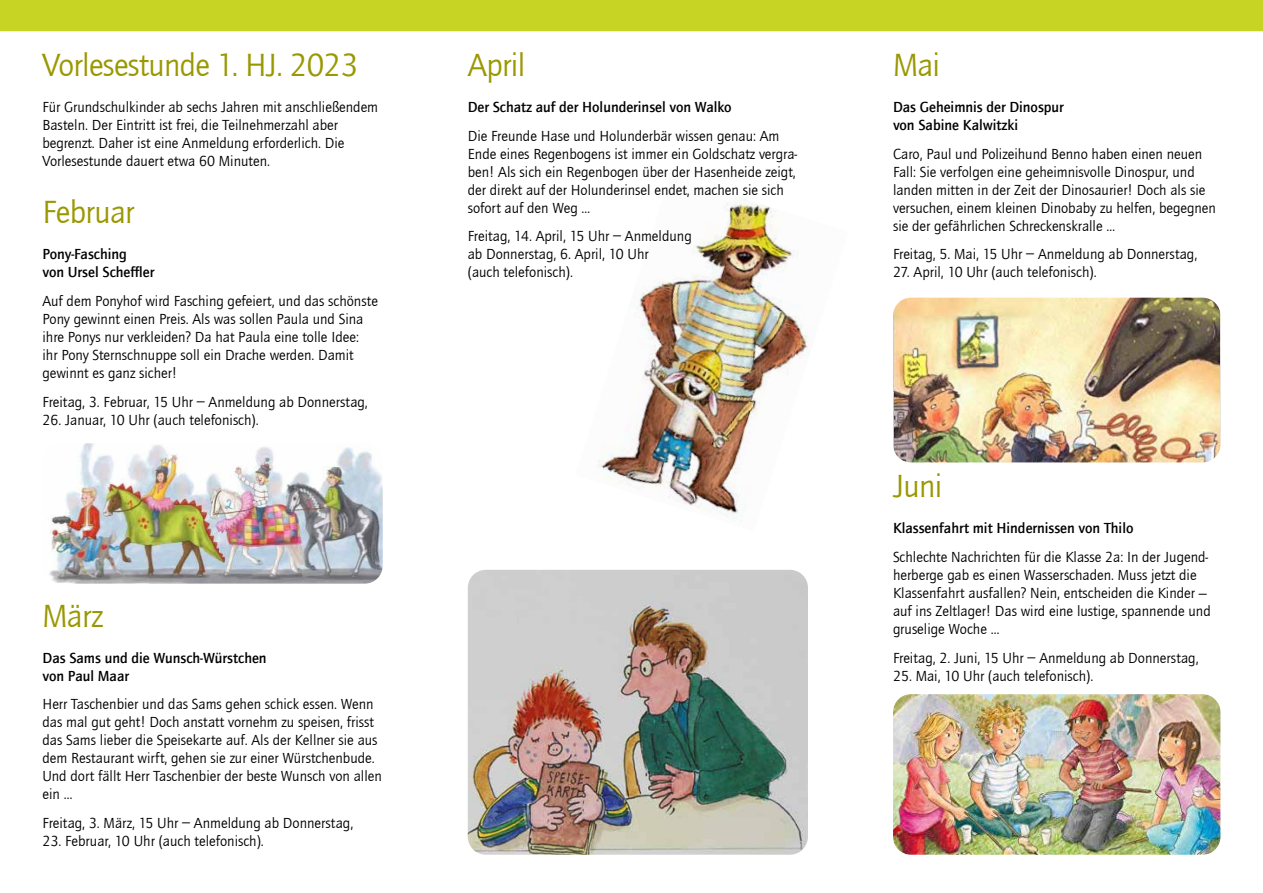
<style>
.page{position:relative;width:1263px;height:893px;background:#fff}
.page>*{position:absolute;margin:0;border:0;box-sizing:border-box;transform-origin:0 0}
.t1{font:33px "ITC Quay Sans Com";letter-spacing:-.02em;color:#9a9800}
.t2{font:15px/18px "ITC Quay Sans Com";color:#000}
.t3{font:500 15px/18px "ITC Quay Sans Com";color:#000}
</style>
<div class="page">
<img style="left:598px;top:197px;width:212px;height:323px">
<div style="left:0;top:1px;width:1263px;height:30px;background:#c8d423"></div>
<div style="left:0;top:0;width:1263px;height:31px;border:2px solid #c8d423"></div>
<img style="left:49px;top:443px;width:334px;height:141px">
<img style="left:893px;top:298px;width:327px;height:164px">
<img style="left:893px;top:694px;width:327px;height:161px">
<img style="left:468px;top:570px;width:340px;height:285px">
<h1 class="t1" style="left:43px;top:45px;width:317px">Vorlesestunde 1. HJ. 2023</h1>
<p class="t2" style="left:43px;top:97px;width:337px">Für Grundschulkinder ab sechs Jahren mit anschließendem Basteln. Der Eintritt ist frei, die Teilnehmerzahl aber begrenzt. Daher ist eine Anmeldung erforderlich. Die Vorlesestunde dauert etwa 60 Minuten.</p>
<h1 class="t1" style="left:43px;top:193px;width:93px">Februar</h1>
<p class="t3" style="left:43px;top:245px;width:113px">Pony-Fasching<br>von Ursel Scheffler</p>
<p class="t2" style="left:43px;top:292px;width:337px">Auf dem Ponyhof wird Fasching gefeiert, und das schönste Pony gewinnt einen Preis. Als was sollen Paula und Sina ihre Ponys nur verkleiden? Da hat Paula eine tolle Idee:<br>ihr Pony Sternschnuppe soll ein Drache werden. Damit gewinnt es ganz sicher!</p>
<p class="t2" style="left:43px;top:393px;width:327px">Freitag, 3. Februar, 15 Uhr − Anmeldung ab Donnerstag,</p>
<p class="t2" style="left:43px;top:411px;width:218px">26. Januar, 10 Uhr (auch telefonisch).</p>
<h1 class="t1" style="left:43px;top:596px;width:62px">März</h1>
<p class="t3" style="left:43px;top:648px;width:226px">Das Sams und die Wunsch-Würstchen von Paul Maar</p>
<p class="t2" style="left:43px;top:695px;width:341px">Herr Taschenbier und das Sams gehen schick essen. Wenn das mal gut geht! Doch anstatt vornehm zu speisen, frisst das Sams lieber die Speisekarte auf. Als der Kellner sie aus dem Restaurant wirft, gehen sie zur einer Würstchenbude.<br>Und dort fällt Herr Taschenbier der beste Wunsch von allen ein …</p>
<p class="t2" style="left:43px;top:814px;width:312px">Freitag, 3. März, 15 Uhr − Anmeldung ab Donnerstag,</p>
<p class="t2" style="left:43px;top:832px;width:223px">23. Februar, 10 Uhr (auch telefonisch).</p>
<h1 class="t1" style="left:468px;top:45px;width:59px">April</h1>
<p class="t3" style="left:468px;top:97px;width:265px">Der Schatz auf der Holunderinsel von Walko</p>
<p class="t2" style="left:468px;top:126px;width:331px">Die Freunde Hase und Holunderbär wissen genau: Am Ende eines Regenbogens ist immer ein Goldschatz vergra&shy;ben! Als sich ein Regenbogen über der Hasenheide zeigt, der direkt auf der Holunderinsel endet, machen sie sich sofort auf den Weg …</p>
<p class="t2" style="left:468px;top:227px;width:225px">Freitag, 14. April, 15 Uhr − Anmeldung ab Donnerstag, 6. April, 10 Uhr<br>(auch telefonisch).</p>
<h1 class="t1" style="left:893px;top:45px;width:49px">Mai</h1>
<p class="t3" style="left:893px;top:97px;width:172px">Das Geheimnis der Dinospur von Sabine Kalwitzki</p>
<p class="t2" style="left:893px;top:144px;width:324px">Caro, Paul und Polizeihund Benno haben einen neuen Fall: Sie verfolgen eine geheimnisvolle Dinospur, und landen mitten in der Zeit der Dinosaurier! Doch als sie versuchen, einem kleinen Dinobaby zu helfen, begegnen sie der gefährlichen Schreckenskralle …</p>
<p class="t2" style="left:893px;top:245px;width:306px">Freitag, 5. Mai, 15 Uhr − Anmeldung ab Donnerstag,</p>
<p class="t2" style="left:893px;top:263px;width:205px">27. April, 10 Uhr (auch telefonisch).</p>
<h1 class="t1" style="left:893px;top:467px;width:51px">Juni</h1>
<p class="t3" style="left:893px;top:519px;width:242px">Klassenfahrt mit Hindernissen von Thilo</p>
<p class="t2" style="left:893px;top:547px;width:319px">Schlechte Nachrichten für die Klasse 2a: In der Jugend&shy;herberge gab es einen Wasserschaden. Muss jetzt die Klassenfahrt ausfallen? Nein, entscheiden die Kinder – auf ins Zeltlager! Das wird eine lustige, spannende und gruselige Woche …</p>
<p class="t2" style="left:893px;top:648px;width:307px">Freitag, 2. Juni, 15 Uhr − Anmeldung ab Donnerstag,</p>
<p class="t2" style="left:893px;top:666px;width:202px">25. Mai, 10 Uhr (auch telefonisch).</p>
</div>
